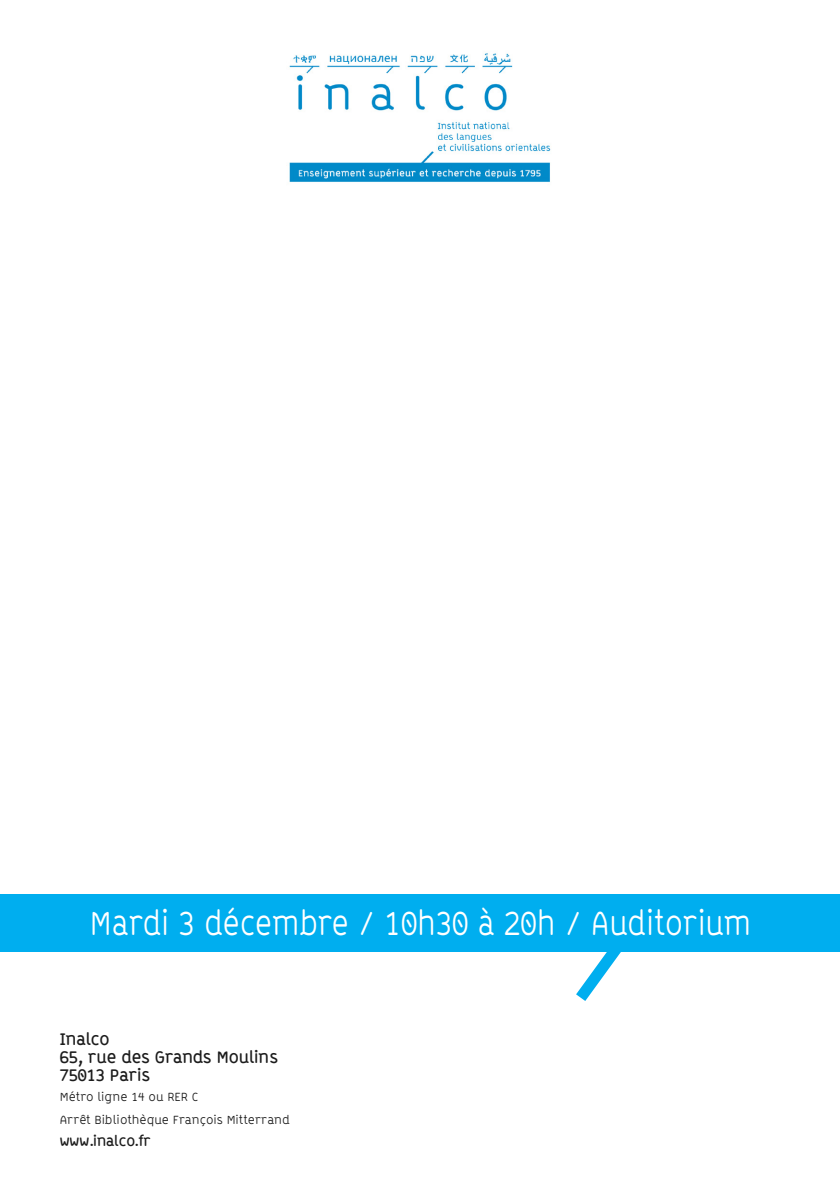
<style>
.page{position:relative;width:840px;height:1191px;background:#fff}
.page>*{position:absolute;margin:0;border:0;box-sizing:border-box;transform-origin:0 0}
.t1{font:34.4px "ABB Line";color:#fff;scale:.87 1}
.t2{font:700 16.6px/18.2px "ABB Line";color:#1c1c1c}
.t3{font:700 14.4px "ABB Line";color:#1c1c1c}
.t4{font:12.2px/22.6px "ABB Line";color:#1c1c1c}
</style>
<div class="page">
<div style="left:0;top:894px;width:839px;height:57px;background:#00aeef"></div>
<svg style="left:575px;top:951px;width:50px;height:50px"></svg>
<img style="left:289px;top:53px;width:262px;height:129px">
<p class="t1" style="left:90px;top:903px;width:761px">Mardi 3 décembre / 10h30 à 20h / Auditorium</p>
<h2 class="t2" style="left:60px;top:1030px;width:219px">Inalco<br>65, rue des Grands Moulins<br>75013 Paris</h2>
<p class="t4" style="left:60px;top:1085px;width:231px">Métro ligne 14 ou RER C<br>Arrêt Bibliothèque François Mitterrand</p>
<p class="t3" style="left:60px;top:1132px;width:92px">www.inalco.fr</p>
</div>
